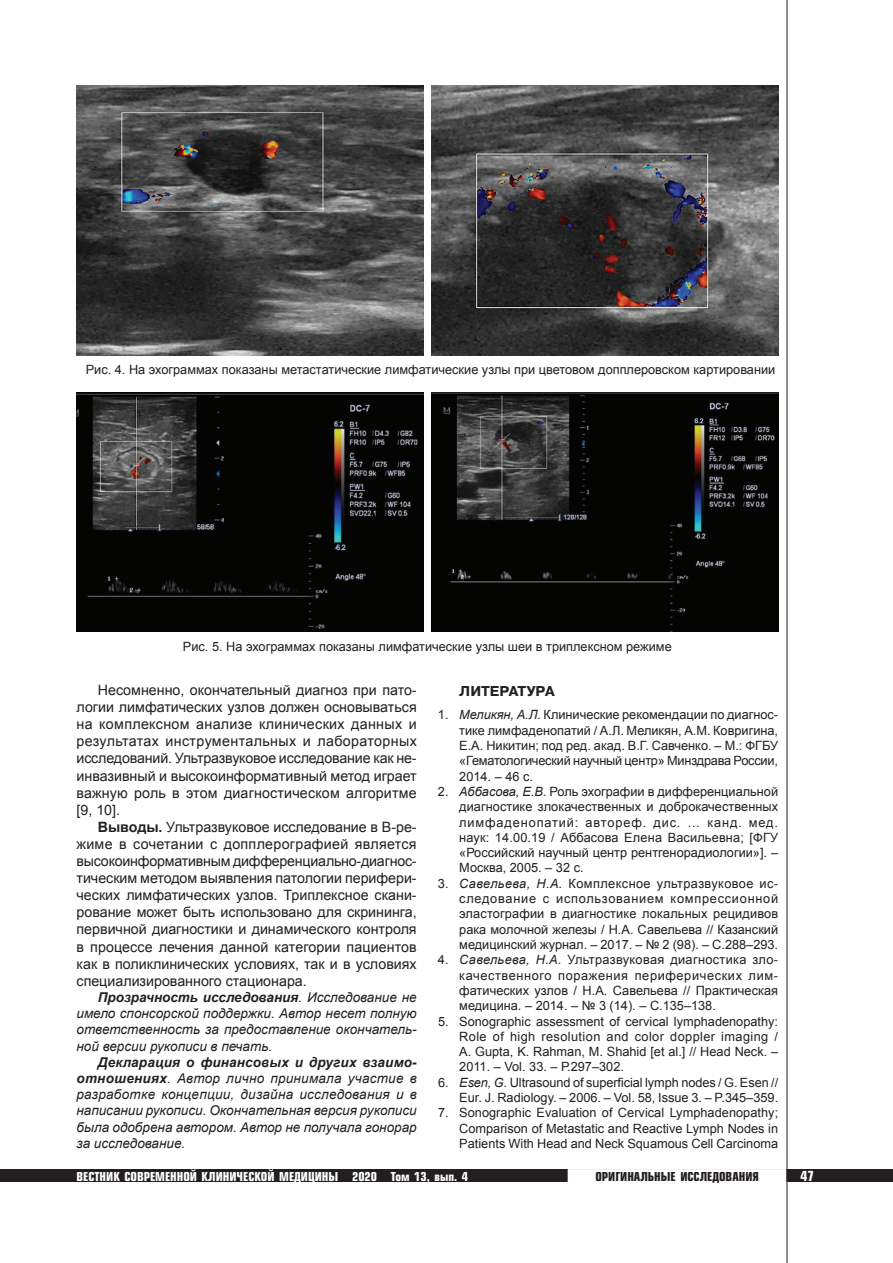
<style>
.page{position:relative;width:893px;height:1263px;background:#fff}
.page>*{position:absolute;margin:0;border:0;box-sizing:border-box;transform-origin:0 0}
.t1{font:14.25px/17.1px "Arial";color:#231f20;text-align:justify}
.t2{font:700 14.25px "Pragmatica C";color:#231f20}
.t3{font:italic 13.5px/16.2px "Arial";color:#231f20;text-align:justify}
.t4{font:700 13.5px "Europe Cond";color:#fff}
.t5{font:12.75px/15.3px "Arial";color:#231f20;text-align:justify}
.t6{font:700 12px "Europe Cond";color:#fff}
.t7{font:700 12px "Europe Cond";color:#231f20}
.s1{font-style:italic}
.s2{font-weight:700}
</style>
<div class="page">
<div style="left:0;top:1169px;width:893px;height:13px;background:#231f20"></div>
<div style="left:568px;top:1169px;width:218px;height:13px;background:#fff;border:2px solid #fff"></div>
<hr style="left:787px;top:0;width:1px;height:1263px;background:#231f20">
<img style="left:77px;top:85px;width:347px;height:270px">
<img style="left:431px;top:85px;width:347px;height:270px">
<img style="left:77px;top:392px;width:347px;height:239px">
<img style="left:431px;top:392px;width:347px;height:239px">
<p class="t5" style="left:86px;top:362px;width:691px">Рис. 4. На эхограммах показаны метастатические лимфатические узлы при цветовом допплеровском картировании</p>
<p class="t5" style="left:183px;top:639px;width:490px">Рис. 5. На эхограммах показаны лимфатические узлы шеи в триплексном режиме</p>
<p class="t2" style="left:459px;top:683px;width:97px">ЛИТЕРАТУРА</p>
<p class="t5" style="left:459px;top:707px;width:320px;text-indent:-21px">1. <span class="s1">Меликян, А.Л.</span> Клинические рекомендации по диагнос&shy;тике лимфаденопатий / А.Л. Меликян, А.М. Ковригина, Е.А. Никитин; под ред. акад. В.Г. Савченко. – М.: ФГБУ «Гематологический научный центр» Минздрава России, 2014. – 46 с.</p>
<p class="t5" style="left:459px;top:784px;width:320px;text-indent:-21px">2. <span class="s1">Аббасова, Е.В.</span> Роль эхографии в дифференциальной диагностике злокачественных и доброкачественных лимфаденопатий: автореф. дис. … канд. мед. наук: 14.00.19 / Аббасова Елена Васильевна; [ФГУ «Российский научный центр рентгенорадиологии»]. – Москва, 2005. – 32 с.</p>
<p class="t5" style="left:459px;top:876px;width:320px;text-indent:-21px">3. <span class="s1">Савельева, Н.А.</span> Комплексное ультразвуковое ис&shy;следование с использованием компрессионной эластографии в диагностике локальных рецидивов рака молочной железы / Н.А. Савельева // Казанский медицинский журнал. – 2017. – № 2 (98). – С.288–293.</p>
<p class="t5" style="left:459px;top:952px;width:320px;text-indent:-21px">4. <span class="s1">Савельева, Н.А.</span> Ультразвуковая диагностика зло&shy;качественного поражения периферических лим&shy;фатических узлов / Н.А. Савельева // Практическая медицина. – 2014. – № 3 (14). – С.135–138.</p>
<p class="t5" style="left:459px;top:1013px;width:320px;text-indent:-21px">5. Sonographic assessment of cervical lymphadenopathy:<br>Role of high resolution and color doppler imaging / A. Gupta, K. Rahman, M. Shahid [et al.] // Head Neck. – 2011. – Vol. 33. – Р.297–302.</p>
<p class="t5" style="left:438px;top:1075px;width:342px;text-align:right">6. <span class="s1">Esen, G.</span> Ultrasound of superficial lymph nodes / G. Esen //<br>Eur. J. Radiology. – 2006. – Vol. 58, Issue 3. – P.345–359.</p>
<p class="t5" style="left:459px;top:1105px;width:320px;text-indent:-21px">7. Sonographic Evaluation of Cervical Lymphadenopathy; Comparison of Metastatic and Reactive Lymph Nodes in Patients With Head and Neck Squamous Cell Carcinoma</p>
<p class="t1" style="left:77px;top:682px;width:342px;text-indent:21px">Несомненно, окончательный диагноз при пато&shy;логии лимфатических узлов должен основываться на комплексном анализе клинических данных и результатах инструментальных и лабораторных исследований. Ультразвуковое исследование как не&shy;инвазивный и высокоинформативный метод играет важную роль в этом диагностическом алгоритме [9, 10].</p>
<p class="t1" style="left:77px;top:818px;width:342px;text-indent:21px"><span class="s2">Выводы.</span> Ультразвуковое исследование в В-ре&shy;жиме в сочетании с допплерографией является высокоинформативным дифференциально-диагнос&shy;тическим методом выявления патологии перифери&shy;ческих лимфатических узлов. Триплексное скани&shy;рование может быть использовано для скрининга, первичной диагностики и динамического контроля в процессе лечения данной категории пациентов как в поликлинических условиях, так и в условиях специализированного стационара.</p>
<p class="t3" style="left:77px;top:989px;width:342px;text-indent:21px"><span class="s2">Прозрачность исследования</span>. Исследование не имело спонсорской поддержки. Автор несет полную ответственность за предоставление окончатель&shy;ной версии рукописи в печать.</p>
<p class="t3" style="left:77px;top:1054px;width:342px;text-indent:21px"><span class="s2">Декларация о финансовых и других взаимо&shy;отношениях</span>. Автор лично принимала участие в разработке концепции, дизайна исследования и в написании рукописи. Окончательная версия рукописи была одобрена автором. Автор не получала гонорар за исследование.</p>
<p class="t6" style="left:77px;top:1168px;width:393px">ВЕСТНИК СОВРЕМЕННОЙ КЛИНИЧЕСКОЙ МЕДИЦИНЫ 2020 Том 13, вып. 4</p>
<p class="t7" style="left:595px;top:1168px;width:165px">ОРИГИНАЛЬНЫЕ ИССЛЕДОВАНИЯ</p>
<p class="t4" style="left:801px;top:1167px;width:15px">47</p>
</div>
